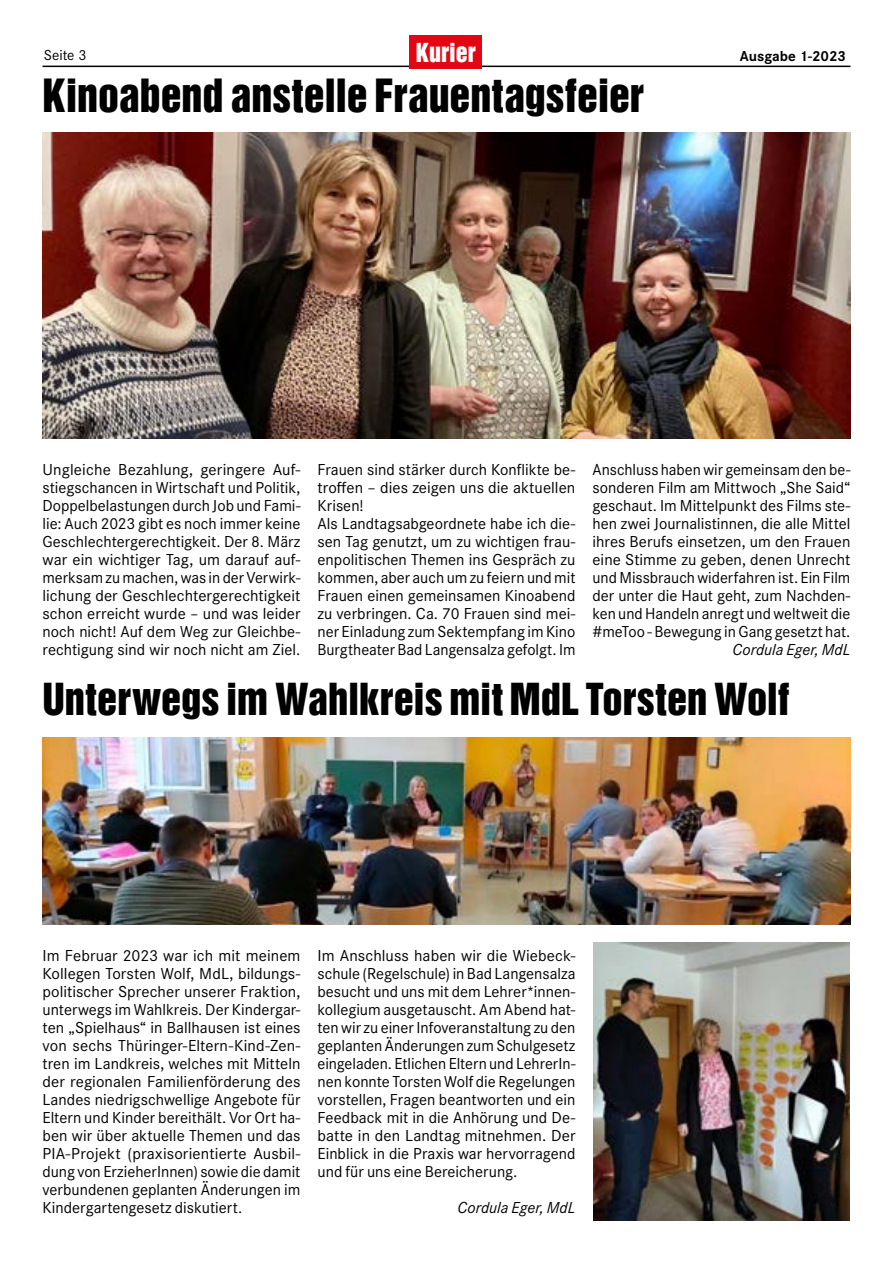
<style>
.page{position:relative;width:893px;height:1263px;background:#fff}
.page>*{position:absolute;margin:0;border:0;box-sizing:border-box;transform-origin:0 0}
.t1{font:42px "Helvetica Inserat Com";color:#000}
.t2{font:40.5px "Helvetica Inserat Com";color:#000}
.t3{font:24px "Helvetica Inserat Com";color:#fff}
.t4{font:16.5px/18px "Corporate S";color:#000;text-align:justify}
.t5{font:italic 16.5px "Corporate S";color:#000}
.t6{font:700 15px "Corporate S";color:#000}
.t7{font:15px "Corporate S";color:#000}
</style>
<div class="page">
<hr style="left:43px;top:66px;width:807px;height:1px;background:#000">
<div style="left:409px;top:36px;width:73px;height:33px;background:#e30613"></div>
<img style="left:43px;top:133px;width:807px;height:306px">
<img style="left:593px;top:943px;width:257px;height:277px">
<img style="left:43px;top:737px;width:807px;height:188px">
<p class="t7" style="left:44px;top:46px;width:44px">Seite 3</p>
<h3 class="t3" style="left:416px;top:38px;width:61px">Kurier</h3>
<p class="t6" style="left:740px;top:48px;width:108px">Ausgabe 1-2023</p>
<h1 class="t1" style="left:43px;top:70px;width:603px">Kinoabend anstelle Frauentagsfeier</h1>
<p class="t4" style="left:43px;top:460px;width:260px">Ungleiche Bezahlung, geringere Auf&shy;stiegschancen in Wirtschaft und Politik, Doppelbelastungen durch Job und Fami&shy;lie: Auch 2023 gibt es noch immer keine Geschlechtergerechtigkeit. Der 8. März war ein wichtiger Tag, um darauf auf&shy;merksam zu machen, was in der Verwirk&shy;lichung der Geschlechtergerechtigkeit schon erreicht wurde – und was leider noch nicht! Auf dem Weg zur Gleichbe&shy;rechtigung sind wir noch nicht am Ziel.</p>
<p class="t4" style="left:317px;top:460px;width:259px;text-align:left">Frauen sind stärker durch Konflikte be&shy;troffen – dies zeigen uns die aktuellen Krisen!<br>Als Landtagsabgeordnete habe ich die&shy;sen Tag genutzt, um zu wichtigen frau&shy;enpolitischen Themen ins Gespräch zu kommen, aber auch um zu feiern und mit Frauen einen gemeinsamen Kinoabend zu verbringen. Ca. 70 Frauen sind mei&shy;ner Einladung zum Sektempfang im Kino Burgtheater Bad Langensalza gefolgt. Im</p>
<p class="t4" style="left:592px;top:460px;width:259px">Anschluss haben wir gemeinsam den be&shy;sonderen Film am Mittwoch „She Said“ geschaut. Im Mittelpunkt des Films ste&shy;hen zwei Journalistinnen, die alle Mittel ihres Berufs einsetzen, um den Frauen eine Stimme zu geben, denen Unrecht und Missbrauch widerfahren ist. Ein Film der unter die Haut geht, zum Nachden&shy;ken und Handeln anregt und weltweit die #meToo - Bewegung in Gang gesetzt hat.</p>
<p class="t5" style="left:732px;top:640px;width:119px">Cordula Eger, MdL</p>
<h2 class="t2" style="left:43px;top:674px;width:748px">Unterwegs im Wahlkreis mit MdL Torsten Wolf</h2>
<p class="t4" style="left:43px;top:946px;width:260px">Im Februar 2023 war ich mit meinem Kollegen Torsten Wolf, MdL, bildungs&shy;politischer Sprecher unserer Fraktion, unterwegs im Wahlkreis. Der Kindergar&shy;ten „Spielhaus“ in Ballhausen ist eines von sechs Thüringer-Eltern-Kind-Zen&shy;tren im Landkreis, welches mit Mitteln der regionalen Familienförderung des Landes niedrigschwellige Angebote für Eltern und Kinder bereithält. Vor Ort ha&shy;ben wir über aktuelle Themen und das PIA-Projekt (praxisorientierte Ausbil&shy;dung von ErzieherInnen) sowie die damit verbundenen geplanten Änderungen im Kindergartengesetz diskutiert.</p>
<p class="t4" style="left:317px;top:946px;width:260px">Im Anschluss haben wir die Wiebeck&shy;schule (Regelschule) in Bad Langensalza besucht und uns mit dem Lehrer*innen&shy;kollegium ausgetauscht. Am Abend hat&shy;ten wir zu einer Infoveranstaltung zu den geplanten Änderungen zum Schulgesetz eingeladen. Etlichen Eltern und LehrerIn&shy;nen konnte Torsten Wolf die Regelungen vorstellen, Fragen beantworten und ein Feedback mit in die Anhörung und De&shy;batte in den Landtag mitnehmen. Der Einblick in die Praxis war hervorragend und für uns eine Bereicherung.</p>
<p class="t5" style="left:457px;top:1198px;width:119px">Cordula Eger, MdL</p>
</div>
